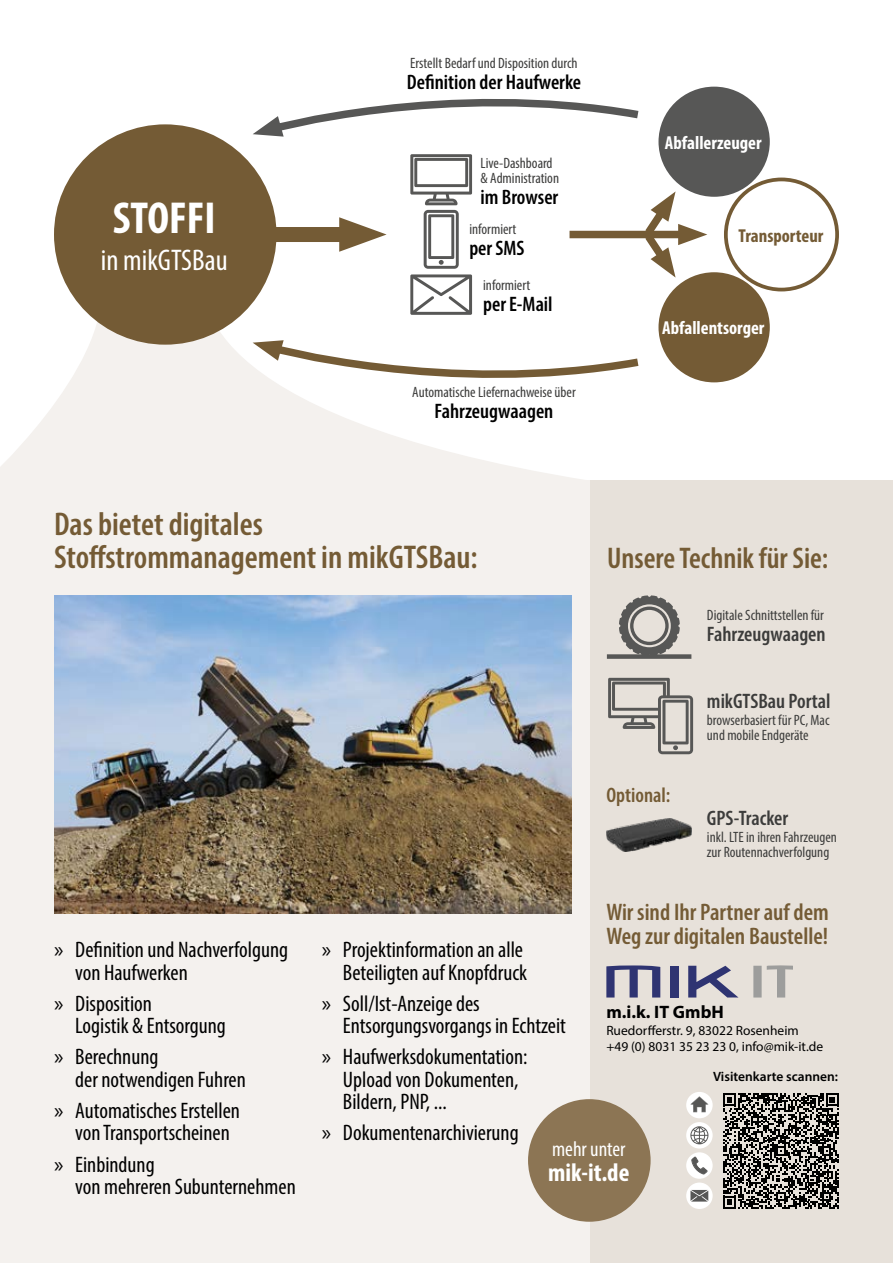
<style>
.page{position:relative;width:893px;height:1263px;background:#fff}
.page>*{position:absolute;margin:0;border:0;box-sizing:border-box;transform-origin:0 0}
.t1{font:700 condensed 45px "Myriad Pro";color:#fff}
.t2{font:600 condensed 33px/33px "Myriad Pro";color:#745b35}
.t3{font:600 condensed 30px "Myriad Pro";color:#745b35}
.t4{font:condensed 30px "Myriad Pro";color:#fff}
.t5{font:700 condensed 25.5px "Myriad Pro";color:#fff}
.t6{font:600 condensed 24px/24px "Myriad Pro";color:#745b35}
.t7{font:condensed 22.5px/22.5px "Myriad Pro";color:#000}
.t8{font:condensed 21.3px "Myriad Pro";color:#fff}
.t9{font:600 condensed 21px "Myriad Pro";color:#000}
.t10{font:600 condensed 21px "Myriad Pro";color:#3c3c3b}
.t11{font:600 condensed 21px "Myriad Pro";color:#745b35}
.t12{font:700 condensed 18.75px "Myriad Pro";color:#fff}
.t13{font:700 condensed 18.75px "Myriad Pro";color:#745b35}
.t14{font:700 18px "Myriad Pro";color:#000}
.t15{font:condensed 15px/15px "Myriad Pro";color:#3c3c3b}
.t16{font:13.5px/16.2px "Myriad Pro";color:#000}
.t17{font:600 13.5px "Myriad Pro";color:#000}
.s1{font-stretch:normal}
</style>
<div class="page">
<div style="left:589px;top:480px;width:304px;height:783px;background:#e7e1da"></div>
<svg style="left:0;top:199px;width:589px;height:281px"></svg>
<div style="left:0;top:480px;width:589px;height:783px;background:#f4f1ee"></div>
<div style="left:528px;top:1099px;width:123px;height:123px;background:#8c7554;border-radius:50%"></div>
<div style="left:658px;top:272px;width:112px;height:110px;background:#745b35;border-radius:50%"></div>
<div style="left:724px;top:178px;width:115px;height:113px;border:4px solid #745b35;border-radius:50%"></div>
<div style="left:658px;top:87px;width:112px;height:110px;background:#575756;border-radius:50%"></div>
<svg style="left:410px;top:154px;width:62px;height:161px"></svg>
<div style="left:54px;top:124px;width:223px;height:221px;background:#745b35;border-radius:50%"></div>
<div style="left:249px;top:227px;width:110px;height:15px;background:#745b35"></div>
<svg style="left:339px;top:217px;width:48px;height:35px"></svg>
<div style="left:569px;top:231px;width:121px;height:7px;background:#745b35"></div>
<svg style="left:638px;top:191px;width:69px;height:87px"></svg>
<svg style="left:253px;top:99px;width:386px;height:38px"></svg>
<svg style="left:253px;top:340px;width:386px;height:56px"></svg>
<img style="left:54px;top:595px;width:517px;height:318px">
<svg style="left:608px;top:678px;width:85px;height:76px"></svg>
<svg style="left:619px;top:595px;width:61px;height:59px"></svg>
<div style="left:607px;top:654px;width:84px;height:5px;background:#575756"></div>
<img style="left:606px;top:819px;width:85px;height:32px">
<svg style="left:723px;top:1093px;width:116px;height:116px"></svg>
<div style="left:671px;top:966px;width:8px;height:31px;background:#2f3472"></div>
<svg style="left:606px;top:965px;width:54px;height:32px"></svg>
<svg style="left:688px;top:966px;width:50px;height:31px"></svg>
<svg style="left:753px;top:965px;width:39px;height:32px"></svg>
<div style="left:686px;top:1122px;width:27px;height:26px;background:#fff;border-radius:50%"></div>
<svg style="left:690px;top:1126px;width:18px;height:18px"></svg>
<div style="left:686px;top:1152px;width:27px;height:27px;background:#fff;border-radius:50%"></div>
<svg style="left:691px;top:1156px;width:16px;height:18px"></svg>
<div style="left:686px;top:1092px;width:27px;height:26px;background:#fff;border-radius:50%"></div>
<svg style="left:690px;top:1096px;width:18px;height:16px"></svg>
<svg style="left:686px;top:1182px;width:27px;height:27px"></svg>
<svg style="left:690px;top:1190px;width:18px;height:11px"></svg>
<h1 class="t1" style="left:113px;top:190px;width:104px">STOFFI</h1>
<h3 class="t4" style="left:101px;top:242px;width:128px">in mikGTSBau</h3>
<p class="t15" style="left:410px;top:55px;width:169px">Erstellt Bedarf und Disposition durch</p>
<p class="t9" style="left:407px;top:69px;width:176px">Definition der Haufwerke</p>
<p class="t15" style="left:481px;top:155px;width:80px">Live-Dashboard &amp; Administration</p>
<p class="t9" style="left:481px;top:184px;width:79px">im Browser</p>
<p class="t15" style="left:469px;top:222px;width:49px">informiert</p>
<p class="t9" style="left:469px;top:236px;width:57px">per SMS</p>
<p class="t15" style="left:483px;top:277px;width:49px">informiert</p>
<p class="t9" style="left:483px;top:291px;width:71px">per E-Mail</p>
<p class="t15" style="left:412px;top:384px;width:165px">Automatische Liefernachweise über</p>
<p class="t9" style="left:435px;top:398px;width:120px">Fahrzeugwaagen</p>
<p class="t12" style="left:665px;top:131px;width:98px">Abfallerzeuger</p>
<p class="t13" style="left:739px;top:224px;width:86px">Transporteur</p>
<p class="t12" style="left:662px;top:316px;width:104px">Abfallentsorger</p>
<h2 class="t2" style="left:54px;top:507px;width:425px">Das bietet digitales<br>Stoffstrommanagement in mikGTSBau:</h2>
<h3 class="t3" style="left:607px;top:539px;width:223px">Unsere Technik für Sie:</h3>
<p class="t15" style="left:707px;top:607px;width:119px">Digitale Schnittstellen für</p>
<p class="t10" style="left:707px;top:621px;width:120px">Fahrzeugwaagen</p>
<p class="t11" style="left:606px;top:782px;width:66px">Optional:</p>
<p class="t10" style="left:707px;top:688px;width:125px">mikGTSBau Portal</p>
<p class="t15" style="left:707px;top:712px;width:124px">browserbasiert für PC, Mac und mobile Endgeräte</p>
<p class="t10" style="left:707px;top:805px;width:83px">GPS-Tracker</p>
<p class="t15" style="left:707px;top:829px;width:132px">inkl. LTE in ihren Fahrzeugen zur Routennachverfolgung</p>
<p class="t7" style="left:75px;top:938px;width:214px;text-indent:-21px"><span class="s1">»</span> Definition und Nachverfolgung von Haufwerken</p>
<p class="t7" style="left:75px;top:992px;width:152px;text-indent:-21px"><span class="s1">»</span> Disposition<br>Logistik &amp; Entsorgung</p>
<p class="t7" style="left:75px;top:1045px;width:172px;text-indent:-21px"><span class="s1">»</span> Berechnung<br>der notwendigen Fuhren</p>
<p class="t7" style="left:54px;top:1099px;width:188px;text-align:center"><span class="s1">»</span> Automatisches Erstellen von Transportscheinen</p>
<p class="t7" style="left:75px;top:1152px;width:222px;text-indent:-21px"><span class="s1">»</span> Einbindung<br>von mehreren Subunternehmen</p>
<p class="t6" style="left:606px;top:899px;width:224px">Wir sind Ihr Partner auf dem<br>Weg zur digitalen Baustelle!</p>
<p class="t7" style="left:322px;top:938px;width:207px;text-align:right"><span class="s1">»</span> Projektinformation an alle<br>Beteiligten auf Knopfdruck</p>
<p class="t7" style="left:343px;top:992px;width:224px;text-indent:-21px"><span class="s1">»</span> Soll/Ist-Anzeige des<br>Entsorgungsvorgangs in Echtzeit</p>
<p class="t7" style="left:343px;top:1045px;width:186px;text-indent:-21px"><span class="s1">»</span> Haufwerksdokumentation:<br>Upload von Dokumenten,<br>Bildern, PNP, ...</p>
<p class="t7" style="left:322px;top:1121px;width:199px"><span class="s1">»</span> Dokumentenarchivierung</p>
<p class="t14" style="left:606px;top:1000px;width:119px">m.i.k. IT GmbH</p>
<p class="t16" style="left:606px;top:1022px;width:218px">Ruedorfferstr. 9, 83022 Rosenheim +49 (0) 8031 35 23 23 0, info@mik-it.de</p>
<p class="t17" style="left:713px;top:1068px;width:126px">Visitenkarte scannen:</p>
<p class="t8" style="left:552px;top:1136px;width:75px">mehr unter</p>
<p class="t5" style="left:548px;top:1157px;width:83px">mik-it.de</p>
</div>
